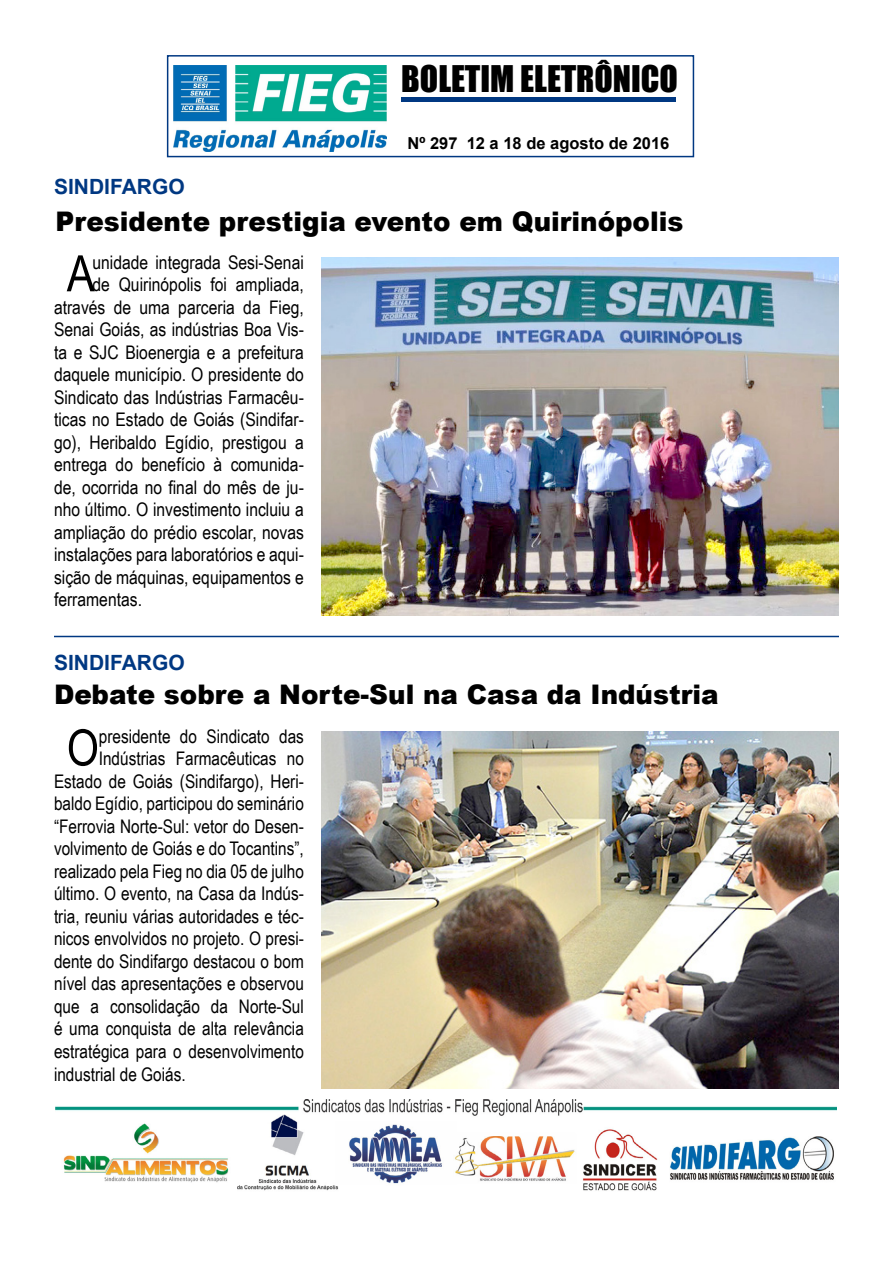
<style>
.page{position:relative;width:893px;height:1263px;background:#fff}
.page>*{position:absolute;margin:0;border:0;box-sizing:border-box;transform-origin:0 0}
.t1{font:50.25px "Arial Narrow";color:#000}
.t2{font:33.75px "Impact";color:#000}
.t3{font:27px "Arial MT Black";color:#000}
.t4{font:700 21px "Arial";color:#003882}
.t5{font:18.75px "Arial Narrow";color:#000}
.t6{font:700 16.5px "Arial";color:#000}
</style>
<div class="page">
<hr style="left:54px;top:636px;width:785px;height:1px;background:#003882">
<img style="left:55px;top:1099px;width:782px;height:92px">
<img style="left:322px;top:258px;width:517px;height:357px">
<img style="left:322px;top:731px;width:517px;height:358px">
<img style="left:174px;top:65px;width:212px;height:86px">
<hr style="left:402px;top:98px;width:274px;height:4px;background:#003882">
<div style="left:167px;top:55px;width:527px;height:102px;border:2px solid #003882"></div>
<h2 class="t2" style="left:401px;top:52px;width:278px">BOLETIM ELETRÔNICO</h2>
<p class="t4" style="left:54px;top:172px;width:132px">SINDIFARGO</p>
<p class="t6" style="left:407px;top:131px;width:263px">Nº 297 12 a 18 de agosto de 2016</p>
<h3 class="t3" style="left:55px;top:204px;width:630px">Presidente prestigia evento em Quirinópolis</h3>
<h1 class="t1" style="left:67px;top:237px;width:29px">A</h1>
<p class="t5" style="left:92px;top:248px;width:213px">unidade integrada Sesi-Senai</p>
<p class="t5" style="left:92px;top:271px;width:213px">de Quirinópolis foi ampliada,</p>
<p class="t5" style="left:54px;top:293px;width:251px">através de uma parceria da Fieg,</p>
<p class="t5" style="left:54px;top:316px;width:251px">Senai Goiás, as indústrias Boa Vis-</p>
<p class="t5" style="left:54px;top:338px;width:251px">ta e SJC Bioenergia e a prefeitura</p>
<p class="t5" style="left:54px;top:361px;width:251px">daquele município. O presidente do</p>
<p class="t5" style="left:54px;top:383px;width:251px">Sindicato das Indústrias Farmacêu-</p>
<p class="t5" style="left:54px;top:406px;width:251px">ticas no Estado de Goiás (Sindifar-</p>
<p class="t5" style="left:54px;top:428px;width:251px">go), Heribaldo Egídio, prestigou a</p>
<p class="t5" style="left:54px;top:451px;width:251px">entrega do benefício à comunida-</p>
<p class="t5" style="left:54px;top:473px;width:251px">de, ocorrida no final do mês de ju-</p>
<p class="t5" style="left:54px;top:496px;width:251px">nho último. O investimento incluiu a</p>
<p class="t5" style="left:54px;top:518px;width:251px">ampliação do prédio escolar, novas</p>
<p class="t5" style="left:54px;top:541px;width:251px">instalações para laboratórios e aqui-</p>
<p class="t5" style="left:54px;top:563px;width:251px">sição de máquinas, equipamentos e</p>
<p class="t5" style="left:54px;top:586px;width:90px">ferramentas.</p>
<p class="t4" style="left:54px;top:648px;width:132px">SINDIFARGO</p>
<h3 class="t3" style="left:54px;top:677px;width:666px">Debate sobre a Norte-Sul na Casa da Indústria</h3>
<h1 class="t1" style="left:67px;top:711px;width:34px">O</h1>
<p class="t5" style="left:99px;top:723px;width:207px">presidente do Sindicato das</p>
<p class="t5" style="left:99px;top:745px;width:207px">Indústrias Farmacêuticas no</p>
<p class="t5" style="left:54px;top:768px;width:251px">Estado de Goiás (Sindifargo), Heri-</p>
<p class="t5" style="left:54px;top:790px;width:251px">baldo Egídio, participou do seminário</p>
<p class="t5" style="left:54px;top:813px;width:251px">“Ferrovia Norte-Sul: vetor do Desen-</p>
<p class="t5" style="left:54px;top:835px;width:251px">volvimento de Goiás e do Tocantins”,</p>
<p class="t5" style="left:54px;top:858px;width:251px">realizado pela Fieg no dia 05 de julho</p>
<p class="t5" style="left:54px;top:880px;width:251px">último. O evento, na Casa da Indús-</p>
<p class="t5" style="left:54px;top:903px;width:251px">tria, reuniu várias autoridades e téc-</p>
<p class="t5" style="left:54px;top:925px;width:251px">nicos envolvidos no projeto. O presi-</p>
<p class="t5" style="left:54px;top:948px;width:251px">dente do Sindifargo destacou o bom</p>
<p class="t5" style="left:54px;top:970px;width:251px">nível das apresentações e observou</p>
<p class="t5" style="left:54px;top:993px;width:251px">que a consolidação da Norte-Sul</p>
<p class="t5" style="left:54px;top:1015px;width:251px">é uma conquista de alta relevância</p>
<p class="t5" style="left:54px;top:1038px;width:251px">estratégica para o desenvolvimento</p>
<p class="t5" style="left:54px;top:1060px;width:133px">industrial de Goiás.</p>
</div>
